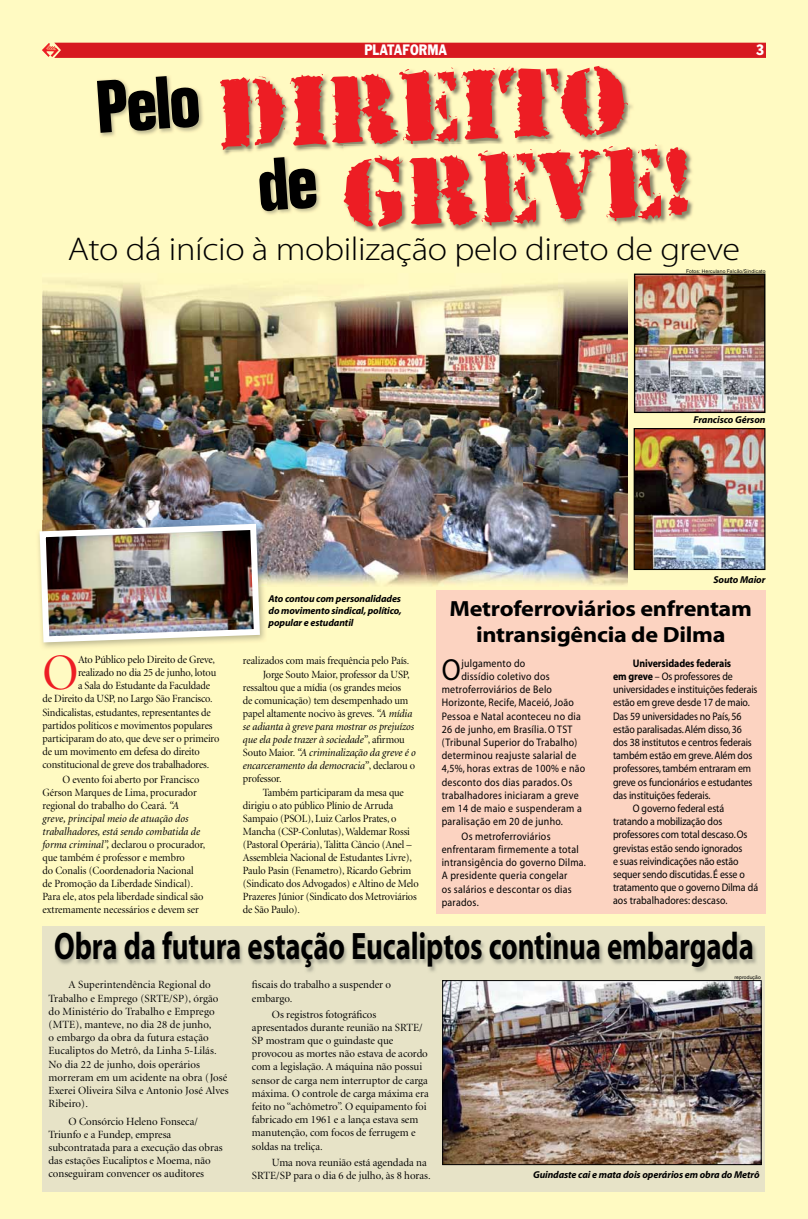
<style>
.page{position:relative;width:808px;height:1219px;background:#fffac2}
.page>*{position:absolute;margin:0;border:0;box-sizing:border-box;transform-origin:0 0}
.t1{font:86.4px/84.1px "Due Date Regular";color:#ed1d24;scale:1.04 1}
.t2{font:700 condensed 78px "Folio TEE";color:#000;scale:1.04 1}
.t3{font:51px "Minion Display";color:#ed1d24;scale:.95 1}
.t4{font:700 38.4px "Myriad Pro";letter-spacing:-.005em;color:#000;scale:.75 1}
.t5{font:300 33px "Myriad Pro";letter-spacing:-.01em;color:#000;scale:1.1 1}
.t6{font:30.6px "Myriad";color:#000;scale:.9 1}
.t7{font:700 22px/26.4px "Myriad";letter-spacing:-.01em;color:#000;text-align:center;scale:1.1 1}
.t8{font:14px "Franklin Gothic";color:#fff;scale:.8 1}
.t9{font:11px/13px "Minion Display";letter-spacing:-.005em;color:#000;scale:.95 1}
.t10{font:11px/13.2px "Minion Display";letter-spacing:-.005em;color:#000}
.t11{font:11px/13.2px "Myriad";letter-spacing:.01em;color:#000;scale:.9 1}
.t12{font:11px "Myriad";letter-spacing:-.01em;color:#000;scale:.9 1}
.t13{font:italic 11px/13px "Minion";letter-spacing:-.005em;color:#000;scale:.95 1}
.t14{font:700 11px "Myriad";letter-spacing:-.01em;color:#000;scale:.9 1}
.t15{font:italic 700 10px/12px "Myriad";letter-spacing:-.01em;color:#000;text-align:justify}
.t16{font:5px "Switzerland Plain";letter-spacing:.02em;color:#000}
.s1{font-family:"Minion";font-style:italic}
.s2{font-family:"Minion Display";font-style:normal}
.s3{font-weight:700}
</style>
<div class="page">
<div style="left:54px;top:43px;width:712px;height:15px;background:#d71920"></div>
<img style="left:42px;top:43px;width:17px;height:14px">
<img style="left:221px;top:66px;width:408px;height:85px">
<img style="left:97px;top:76px;width:106px;height:61px">
<img style="left:345px;top:146px;width:348px;height:86px">
<img style="left:344px;top:144px;width:290px;height:12px">
<img style="left:344px;top:144px;width:64px;height:3px">
<img style="left:264px;top:174px;width:56px;height:41px">
<div style="left:436px;top:590px;width:329px;height:323px;background:#fcd3c1"></div>
<img style="left:634px;top:274px;width:131px;height:139px">
<img style="left:634px;top:428px;width:131px;height:142px">
<img style="left:43px;top:281px;width:515px;height:166px">
<img style="left:558px;top:281px;width:69px;height:304px">
<img style="left:43px;top:447px;width:275px;height:105px">
<img style="left:318px;top:447px;width:241px;height:139px">
<img style="left:266px;top:552px;width:52px;height:33px">
<img style="left:38px;top:521px;width:227px;height:127px">
<img style="left:43px;top:521px;width:223px;height:66px">
<img style="left:40px;top:524px;width:220px;height:118px">
<div style="left:43px;top:926px;width:722px;height:265px;background:#e7e3c7"></div>
<img style="left:442px;top:980px;width:320px;height:185px">
<img style="left:55px;top:933px;width:702px;height:39px">
<svg style="left:260px;top:157px;width:57px;height:55px"></svg>
<p class="t8" style="left:365px;top:41px;width:105px">PLATAFORMA</p>
<p class="t8" style="left:756px;top:41px;width:12px">3</p>
<h2 class="t2" style="left:92px;top:65px;width:103px;rotate:-4deg">Pelo</h2>
<h1 class="t1" style="left:338px;top:80px;width:336px;text-indent:-122px;rotate:-2deg">DIREITO greve!</h1>
<h3 class="t5" style="left:68px;top:231px;width:613px">Ato dá início à mobilização pelo direto de greve</h3>
<p class="t16" style="left:686px;top:268px;width:81px">Fotos: Herculano Falcão/Sindicato</p>
<p class="t15" style="left:693px;top:413px;width:73px">Francisco Gérson</p>
<h3 class="t3" style="left:43px;top:648px;width:39px">O</h3>
<p class="t9" style="left:78px;top:654px;width:146px">Ato Público pelo Direito de Greve,</p>
<p class="t9" style="left:78px;top:667px;width:147px">realizado no dia 25 de junho, lotou</p>
<p class="t9" style="left:78px;top:680px;width:140px">a Sala do Estudante da Faculdade</p>
<p class="t9" style="left:43px;top:693px;width:181px">de Direito da USP, no Largo São Francisco.</p>
<p class="t9" style="left:43px;top:706px;width:179px">Sindicalistas, estudantes, representantes de</p>
<p class="t9" style="left:43px;top:719px;width:180px">partidos políticos e movimentos populares</p>
<p class="t9" style="left:43px;top:732px;width:188px">participaram do ato, que deve ser o primeiro</p>
<p class="t9" style="left:43px;top:745px;width:167px">de um movimento em defesa do direito</p>
<p class="t9" style="left:43px;top:758px;width:177px">constitucional de greve dos trabalhadores.</p>
<p class="t9" style="left:43px;top:774px;width:167px;text-indent:20px">O evento foi aberto por Francisco<br>Gérson Marques de Lima, procurador regional do trabalho do Ceará. <span class="s1">“A</span></p>
<p class="t13" style="left:43px;top:813px;width:167px">greve, principal meio de atuação dos trabalhadores, está sendo combatida de</p>
<p class="t9" style="left:43px;top:839px;width:173px"><span class="s1">forma criminal”,</span> declarou o procurador, que também é professor e membro<br>do Conalis (Coordenadoria Nacional de Promoção da Liberdade Sindical).<br>Para ele, atos pela liberdade sindical são extremamente necessários e devem ser</p>
<p class="t15" style="left:268px;top:593px;width:135px">Ato contou com personalidades do movimento sindical, político, popular e estudantil</p>
<p class="t9" style="left:243px;top:653px;width:177px;line-height:14.4px;text-align:right">realizados com mais frequência pelo País.<br>Jorge Souto Maior, professor da USP,</p>
<p class="t9" style="left:243px;top:681px;width:180px">ressaltou que a mídia (os grandes meios de comunicação) tem desempenhado um papel altamente nocivo às greves. <span class="s1">“A mídia</span></p>
<p class="t13" style="left:243px;top:720px;width:183px">se adianta à greve para mostrar os prejuízos que ela pode trazer à sociedade”<span class="s2">, afirmou Souto Maior.</span> “A criminalização da greve é o encarceramento da democracia”<span class="s2">, declarou o</span></p>
<p class="t9" style="left:263px;top:772px;width:150px;line-height:14.4px;text-indent:-20px">professor.<br>Também participaram da mesa que</p>
<p class="t9" style="left:243px;top:800px;width:186px">dirigiu o ato público Plínio de Arruda Sampaio (PSOL), Luiz Carlos Prates, o Mancha (CSP-Conlutas), Waldemar Rossi (Pastoral Operária), Talitta Câncio (Anel – Assembleia Nacional de Estudantes Livre), Paulo Pasin (Fenametro), Ricardo Gebrim (Sindicato dos Advogados) e Altino de Melo Prazeres Júnior (Sindicato dos Metroviários de São Paulo).</p>
<p class="t15" style="left:713px;top:573px;width:53px">Souto Maior</p>
<h3 class="t7" style="left:449px;top:596px;width:276px">Metroferroviários enfrentam intransigência de Dilma</h3>
<h3 class="t6" style="left:442px;top:654px;width:23px">O</h3>
<p class="t11" style="left:461px;top:657px;width:72px">julgamento do</p>
<p class="t14" style="left:633px;top:657px;width:111px">Universidades federais</p>
<p class="t12" style="left:613px;top:671px;width:135px"><span class="s3">em greve</span> – Os professores de</p>
<p class="t12" style="left:613px;top:684px;width:162px">universidades e instituições federais</p>
<p class="t12" style="left:613px;top:697px;width:153px">estão em greve desde 17 de maio.</p>
<p class="t12" style="left:613px;top:710px;width:144px">Das 59 universidades no País, 56</p>
<p class="t12" style="left:613px;top:724px;width:145px">estão paralisadas. Além disso, 36</p>
<p class="t12" style="left:613px;top:737px;width:156px">dos 38 institutos e centros federais</p>
<p class="t12" style="left:613px;top:750px;width:156px">também estão em greve. Além dos</p>
<p class="t12" style="left:613px;top:763px;width:155px">professores, também entraram em</p>
<p class="t12" style="left:613px;top:776px;width:156px">greve os funcionários e estudantes</p>
<p class="t12" style="left:613px;top:790px;width:110px">das instituições federais.</p>
<p class="t12" style="left:633px;top:803px;width:103px">O governo federal está</p>
<p class="t12" style="left:613px;top:816px;width:123px">tratando a mobilização dos</p>
<p class="t12" style="left:613px;top:829px;width:151px">professores com total descaso. Os</p>
<p class="t12" style="left:613px;top:842px;width:145px">grevistas estão sendo ignorados</p>
<p class="t12" style="left:613px;top:856px;width:141px">e suas reivindicações não estão</p>
<p class="t12" style="left:613px;top:869px;width:148px">sequer sendo discutidas. É esse o</p>
<p class="t12" style="left:613px;top:882px;width:163px">tratamento que o governo Dilma dá</p>
<p class="t11" style="left:613px;top:894px;width:129px">aos trabalhadores: descaso.</p>
<p class="t11" style="left:461px;top:670px;width:100px">dissídio coletivo dos</p>
<p class="t11" style="left:442px;top:683px;width:124px">metroferroviários de Belo</p>
<p class="t11" style="left:442px;top:696px;width:148px">Horizonte, Recife, Maceió, João</p>
<p class="t11" style="left:442px;top:710px;width:156px">Pessoa e Natal aconteceu no dia</p>
<p class="t11" style="left:442px;top:723px;width:147px">26 de junho, em Brasília. O TST</p>
<p class="t11" style="left:442px;top:736px;width:152px">(Tribunal Superior do Trabalho)</p>
<p class="t11" style="left:442px;top:749px;width:151px">determinou reajuste salarial de</p>
<p class="t11" style="left:442px;top:762px;width:161px">4,5%, horas extras de 100% e não</p>
<p class="t11" style="left:442px;top:776px;width:147px">desconto dos dias parados. Os</p>
<p class="t11" style="left:442px;top:789px;width:154px">trabalhadores iniciaram a greve</p>
<p class="t11" style="left:442px;top:802px;width:157px">em 14 de maio e suspenderam a</p>
<p class="t11" style="left:442px;top:815px;width:136px">paralisação em 20 de junho.</p>
<p class="t11" style="left:442px;top:830px;width:162px;text-indent:20px">Os metroferroviários enfrentaram firmemente a total intransigência do governo Dilma.<br>A presidente queria congelar<br>os salários e descontar os dias parados.</p>
<h3 class="t4" style="left:54px;top:921px;width:934px">Obra da futura estação Eucaliptos continua embargada</h3>
<p class="t10" style="left:49px;top:979px;width:182px;text-indent:20px">A Superintendência Regional do Trabalho e Emprego (SRTE/SP), órgão do Ministério do Trabalho e Emprego (MTE), manteve, no dia 28 de junho,<br>o embargo da obra da futura estação Eucaliptos do Metrô, da Linha 5-Lilás.<br>No dia 22 de junho, dois operários morreram em um acidente na obra (José Exerei Oliveira Silva e Antonio José Alves Ribeiro).</p>
<p class="t10" style="left:49px;top:1115px;width:175px;text-indent:20px">O Consórcio Heleno Fonseca/ Triunfo e a Fundep, empresa subcontratada para a execução das obras das estações Eucaliptos e Moema, não conseguiram convencer os auditores</p>
<p class="t16" style="left:734px;top:974px;width:28px">reprodução</p>
<p class="t10" style="left:252px;top:979px;width:141px">fiscais do trabalho a suspender o embargo.</p>
<p class="t10" style="left:252px;top:1008px;width:178px;text-indent:20px">Os registros fotográficos apresentados durante reunião na SRTE/ SP mostram que o guindaste que provocou as mortes não estava de acordo com a legislação. A máquina não possui sensor de carga nem interruptor de carga máxima. O controle de carga máxima era feito no “achômetro”. O equipamento foi fabricado em 1961 e a lança estava sem manutenção, com focos de ferrugem e soldas na treliça.</p>
<p class="t10" style="left:252px;top:1156px;width:180px;text-indent:20px">Uma nova reunião está agendada na<br>SRTE/SP para o dia 6 de julho, às 8 horas.</p>
<p class="t15" style="left:533px;top:1169px;width:228px">Guindaste cai e mata dois operários em obra do Metrô</p>
</div>
